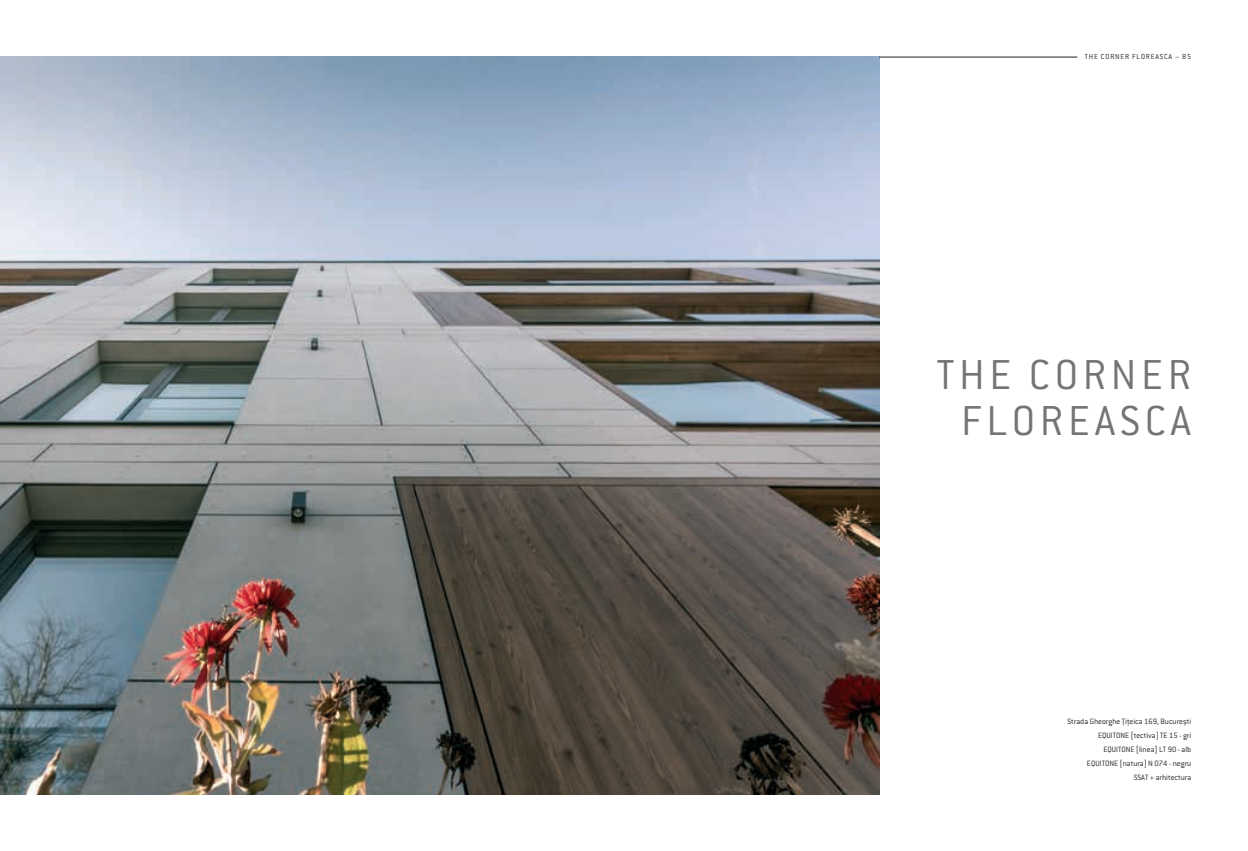
<style>
.page{position:relative;width:1248px;height:851px;background:#fff}
.page>*{position:absolute;margin:0;border:0;box-sizing:border-box;transform-origin:0 0}
.head_01{font:300 46px/46px "ITC Conduit LTCE";letter-spacing:.1em;color:#757373;text-align:center}
.Base{font:300 8.5px "ITC Conduit LTCE";color:#231f20}
.Base_copy{font:300 8px "ITC Conduit LTCE";letter-spacing:.1em;color:#231f20}
</style>
<div class="page">
<img style="left:0;top:57px;width:879px;height:737px">
<hr style="left:879px;top:57px;width:198px;height:1px;background:#231f20">
<p class="Base_copy" style="left:1084px;top:52px;width:108px">THE CORNER FLOREASCA – 85</p>
<p class="head_01" style="left:936px;top:351px;width:256px">THE CORNER<br>FLOREASCA</p>
<p class="Base" style="left:1067px;top:716px;width:125px">Strada Gheorghe Ţiţeica 169, București</p>
<p class="Base" style="left:1097px;top:730px;width:95px">EQUITONE [tectiva] TE 15 - gri</p>
<p class="Base" style="left:1103px;top:744px;width:89px">EQUITONE [linea] LT 90 - alb</p>
<p class="Base" style="left:1086px;top:758px;width:106px">EQUITONE [natura] N 074 - negru</p>
<p class="Base" style="left:1133px;top:772px;width:59px">SSAT + arhitectura</p>
</div>
